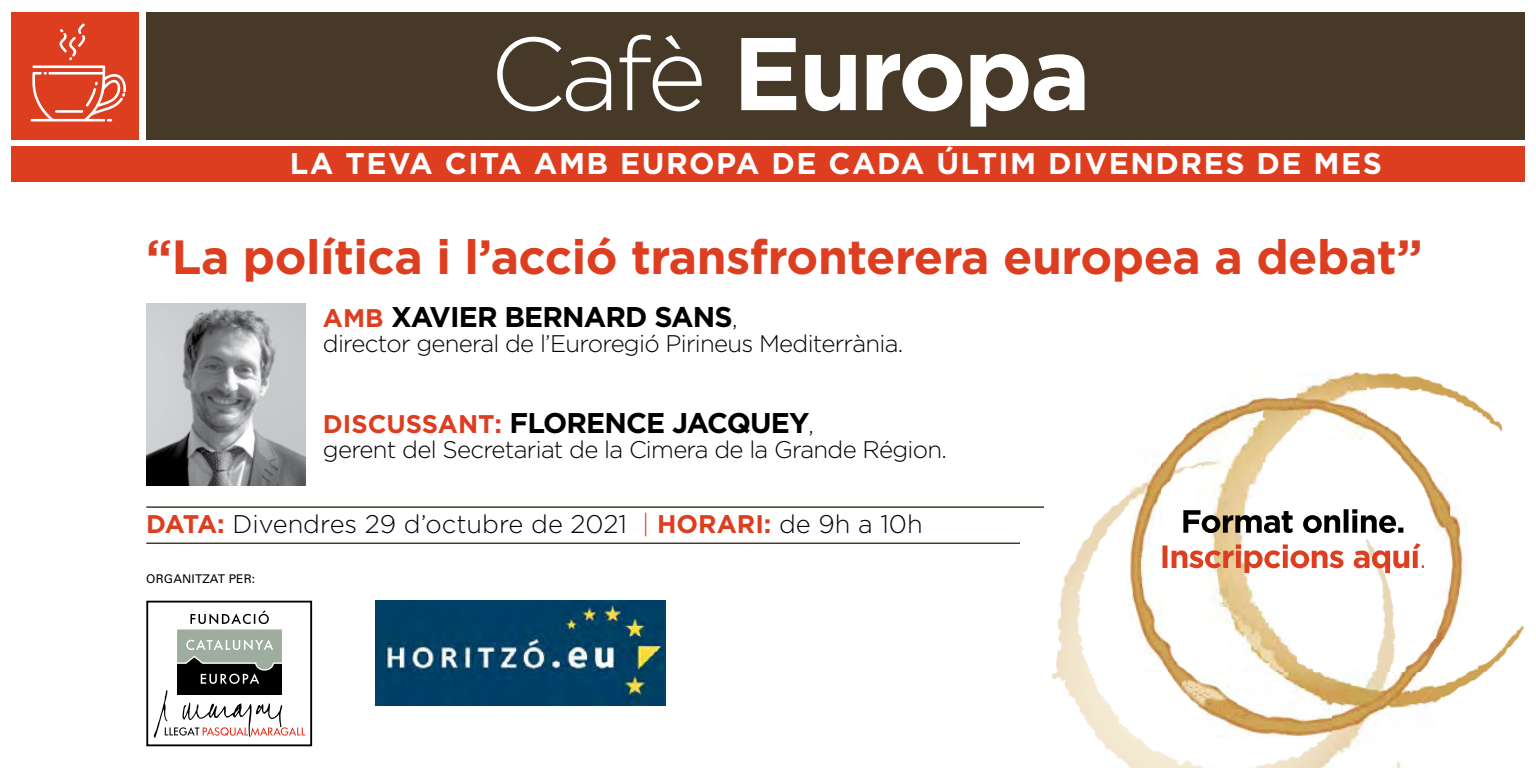
<style>
.page{position:relative;width:1536px;height:768px;background:#fff}
.page>*{position:absolute;margin:0;border:0;box-sizing:border-box;transform-origin:0 0}
.t1{font:700 103.05px "Gotham";letter-spacing:-.03em;color:#fff}
.t2{font:700 48px "Gotham";letter-spacing:-.01em;color:#dd3e20}
.t3{font:700 30px "Gotham";letter-spacing:.05em;color:#fff}
.t4{font:700 28.5px "Gotham";letter-spacing:-.03em;color:#000}
.t5{font:300 25.5px "Gotham";color:#000}
.t6{font:300 24px "Gotham";letter-spacing:-.03em;color:#000}
.t7{font:12px "Univers";letter-spacing:.01em;color:#000}
.s1{font-weight:300}
.s2{font-size:25.5px;color:#dd3e20}
.s3{font-weight:300;font-size:24px}
.s4{font-weight:700;color:#dd3e20}
.s5{color:#dd3e20}
</style>
<div class="page">
<div style="left:146px;top:601px;width:166px;height:145px;border:2px solid #000"></div>
<div style="left:177px;top:648px;width:105px;height:47px;background:#000"></div>
<svg style="left:177px;top:610px;width:105px;height:74px"></svg>
<svg style="left:153px;top:690px;width:152px;height:48px"></svg>
<img style="left:375px;top:601px;width:290px;height:105px">
<hr style="left:146px;top:506px;width:898px;height:2px;background:#463927">
<hr style="left:146px;top:543px;width:874px;height:1px;background:#463927">
<div style="left:11px;top:146px;width:1514px;height:36px;background:#dd3e20"></div>
<div style="left:146px;top:12px;width:1379px;height:127px;background:#463927"></div>
<div style="left:11px;top:12px;width:128px;height:127px;background:#dd3e20"></div>
<svg style="left:30px;top:23px;width:96px;height:99px"></svg>
<img style="left:146px;top:304px;width:159px;height:181px">
<img style="left:1128px;top:738px;width:203px;height:30px">
<img style="left:1094px;top:681px;width:34px;height:84px">
<img style="left:1331px;top:672px;width:102px;height:96px">
<img style="left:1060px;top:529px;width:34px;height:201px">
<img style="left:1127px;top:704px;width:10px;height:34px">
<img style="left:1196px;top:672px;width:136px;height:66px">
<img style="left:1051px;top:618px;width:9px;height:62px">
<img style="left:1162px;top:638px;width:34px;height:66px">
<img style="left:1433px;top:638px;width:68px;height:65px">
<img style="left:1128px;top:464px;width:34px;height:199px">
<img style="left:1230px;top:605px;width:67px;height:67px">
<img style="left:1297px;top:661px;width:17px;height:11px">
<img style="left:1374px;top:638px;width:60px;height:34px">
<img style="left:1501px;top:625px;width:23px;height:33px">
<img style="left:1196px;top:406px;width:34px;height:217px">
<img style="left:1366px;top:539px;width:30px;height:99px">
<img style="left:1433px;top:481px;width:35px;height:157px">
<img style="left:1229px;top:397px;width:34px;height:208px">
<img style="left:1093px;top:494px;width:35px;height:78px">
<img style="left:1400px;top:375px;width:34px;height:164px">
<img style="left:1161px;top:427px;width:35px;height:79px">
<img style="left:1263px;top:395px;width:34px;height:68px">
<img style="left:1366px;top:373px;width:34px;height:84px">
<img style="left:1297px;top:373px;width:69px;height:67px">
<img style="left:1433px;top:375px;width:69px;height:65px">
<svg style="left:1162px;top:543px;width:262px;height:30px"></svg>
<svg style="left:1183px;top:509px;width:220px;height:24px"></svg>
<h1 class="t1" style="left:490px;top:14px;width:603px"><span class="s1">Cafè</span> Europa</h1>
<p class="t3" style="left:290px;top:146px;width:1094px">LA TEVA CITA AMB EUROPA DE CADA ÚLTIM DIVENDRES DE MES</p>
<h2 class="t2" style="left:146px;top:229px;width:1278px">“La política i l’acció transfronterera europea a debat”</h2>
<p class="t4" style="left:323px;top:300px;width:416px"><span class="s2">AMB</span> XAVIER BERNARD SANS<span class="s3">,</span></p>
<p class="t6" style="left:323px;top:331px;width:582px">director general de l’Euroregió Pirineus Mediterrània.</p>
<p class="t4" style="left:323px;top:406px;width:493px"><span class="s2">DISCUSSANT:</span> FLORENCE JACQUEY<span class="s3">,</span></p>
<p class="t6" style="left:323px;top:437px;width:625px">gerent del Secretariat de la Cimera de la Grande Région.</p>
<p class="t5" style="left:146px;top:511px;width:778px"><span class="s4">DATA:</span> Divendres 29 d’octubre de 2021 <span class="s5">|</span> <span class="s4">HORARI:</span> de 9h a 10h</p>
<p class="t7" style="left:146px;top:571px;width:110px">ORGANITZAT PER:</p>
</div>
